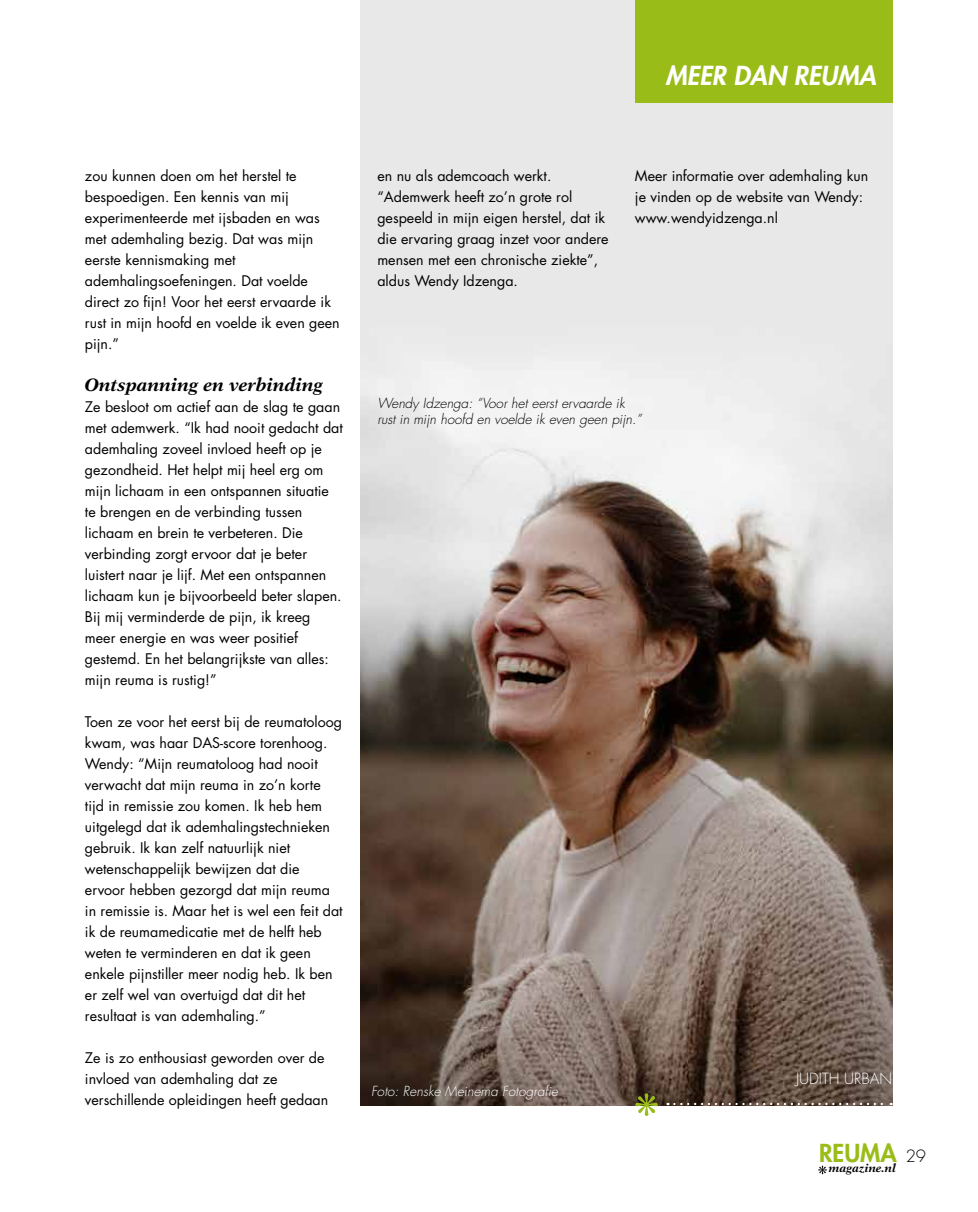
<style>
.page{position:relative;width:978px;height:1212px;background:#fff}
.page>*{position:absolute;margin:0;border:0;box-sizing:border-box;transform-origin:0 0}
.t1{font:italic 800 25.5px "Futura Std";color:#fff}
.t2{font:800 24.15px "Futura Std";color:#9abc18}
.t3{font:italic 700 18px "New Aster LT Std";color:#000}
.t4{font:300 15px "Futura Std";color:#fff}
.t5{font:14.25px/21px "Futura Std";color:#000}
.t6{font:italic 300 13.5px/16.2px "Futura Std";color:#000}
.t7{font:italic 300 13.5px "Futura Std";color:#fff}
.t8{font:italic 700 11.4px "New Aster LT Std";color:#000}
.s1{font-weight:300;font-size:16.5px;color:#000}
</style>
<div class="page">
<img style="left:360px;top:0;width:533px;height:1106px">
<svg style="left:818px;top:1165px;width:9px;height:9px"></svg>
<svg style="left:668px;top:1103px;width:224px;height:2px"></svg>
<svg style="left:635px;top:1093px;width:23px;height:23px"></svg>
<div style="left:635px;top:0;width:258px;height:102px;background:#9abc18"></div>
<h1 class="t1" style="left:666px;top:59px;width:212px">MEER DAN REUMA</h1>
<p class="t5" style="left:85px;top:165px;width:256px">zou kunnen doen om het herstel te bespoedigen. Een kennis van mij experimenteerde met ijsbaden en was met ademhaling bezig. Dat was mijn eerste kennismaking met ademhalingsoefeningen. Dat voelde direct zo fijn! Voor het eerst ervaarde ik rust in mijn hoofd en voelde ik even geen pijn.”</p>
<p class="t3" style="left:85px;top:374px;width:240px">Ontspanning en verbinding</p>
<p class="t5" style="left:85px;top:396px;width:259px">Ze besloot om actief aan de slag te gaan met ademwerk. “Ik had nooit gedacht dat ademhaling zoveel invloed heeft op je gezondheid. Het helpt mij heel erg om mijn lichaam in een ontspannen situatie te brengen en de verbinding tussen lichaam en brein te verbeteren. Die verbinding zorgt ervoor dat je beter luistert naar je lijf. Met een ontspannen lichaam kun je bijvoorbeeld beter slapen.<br>Bij mij verminderde de pijn, ik kreeg meer energie en was weer positief gestemd. En het belangrijkste van alles: mijn reuma is rustig!”</p>
<p class="t5" style="left:85px;top:711px;width:259px">Toen ze voor het eerst bij de reumatoloog kwam, was haar DAS-score torenhoog.<br>Wendy: “Mijn reumatoloog had nooit verwacht dat mijn reuma in zo’n korte tijd in remissie zou komen. Ik heb hem uitgelegd dat ik ademhalingstechnieken gebruik. Ik kan zelf natuurlijk niet wetenschappelijk bewijzen dat die ervoor hebben gezorgd dat mijn reuma in remissie is. Maar het is wel een feit dat ik de reumamedicatie met de helft heb weten te verminderen en dat ik geen enkele pijnstiller meer nodig heb. Ik ben er zelf wel van overtuigd dat dit het resultaat is van ademhaling.”</p>
<p class="t5" style="left:85px;top:1047px;width:245px">Ze is zo enthousiast geworden over de invloed van ademhaling dat ze verschillende opleidingen heeft gedaan</p>
<p class="t5" style="left:377px;top:165px;width:233px">en nu als ademcoach werkt. “Ademwerk heeft zo’n grote rol gespeeld in mijn eigen herstel, dat ik die ervaring graag inzet voor andere mensen met een chronische ziekte”, aldus Wendy Idzenga.</p>
<p class="t5" style="left:635px;top:165px;width:235px">Meer informatie over ademhaling kun je vinden op de website van Wendy: www.wendyidzenga.nl</p>
<p class="t6" style="left:377px;top:395px;width:266px">Wendy Idzenga: “Voor het eerst ervaarde ik rust in mijn hoofd en voelde ik even geen pijn.”</p>
<p class="t7" style="left:371px;top:1082px;width:188px">Foto: Renske Meinema Fotografie</p>
<p class="t4" style="left:796px;top:1069px;width:98px">JUDITH URBAN</p>
<h2 class="t2" style="left:819px;top:1137px;width:109px">REUMA <span class="s1">29</span></h2>
<p class="t8" style="left:829px;top:1161px;width:68px">magazine.nl</p>
</div>
